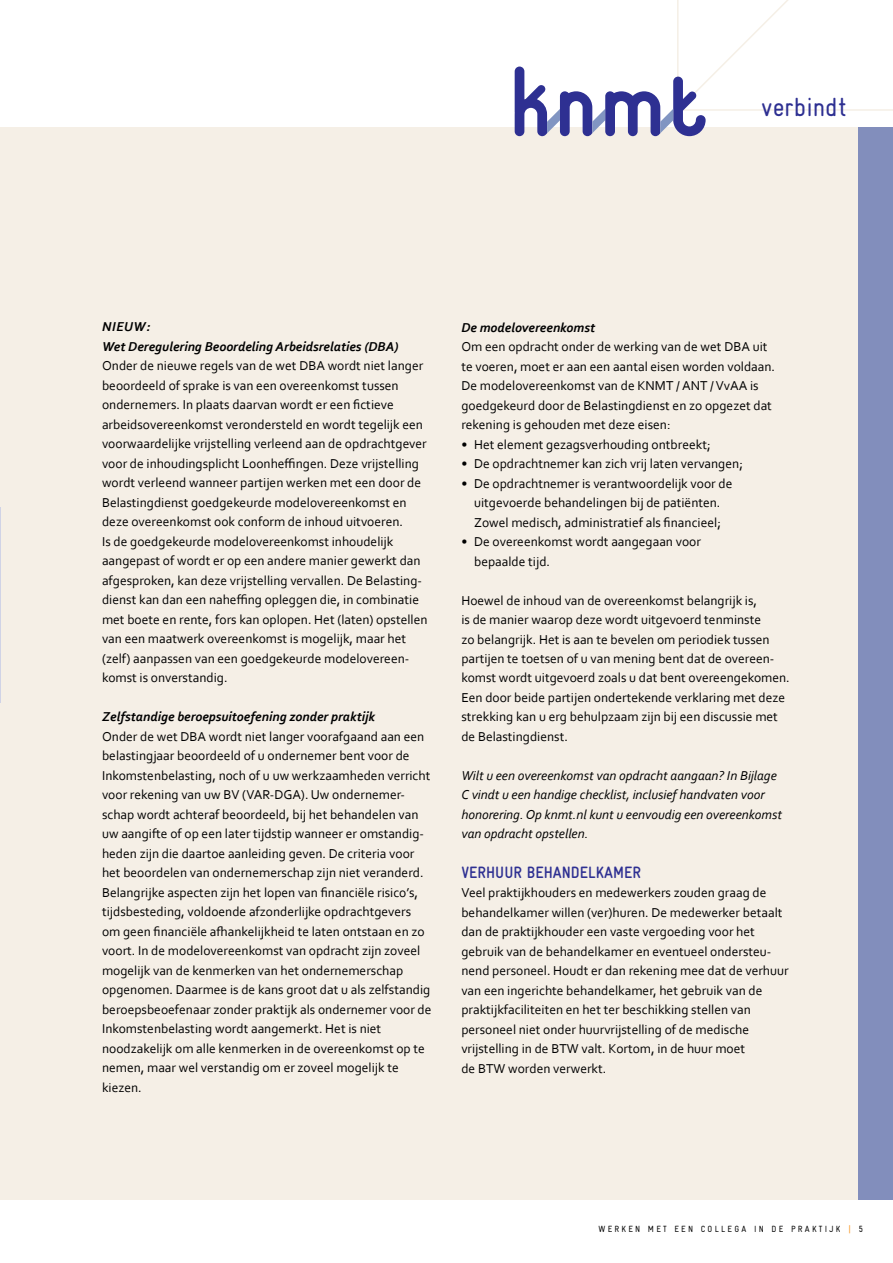
<style>
.page{position:relative;width:893px;height:1263px;background:#fff}
.page>*{position:absolute;margin:0;border:0;box-sizing:border-box;transform-origin:0 0}
.t1{font:26.25px "Gravur Condensed";color:#2e3092}
.t2{font:700 16.5px "Gravur Condensed";color:#2e3092}
.t3{font:13.5px/19.5px "Corbel";color:#000}
.t4{font:italic 13.5px/19.5px "Corbel";color:#000}
.t5{font:italic 700 13.5px/19.5px "Corbel";color:#000}
.t6{font:9px "Gravur Condensed";letter-spacing:.25em;color:#000}
.s1{color:#f7941e}
</style>
<div class="page">
<div style="left:0;top:127px;width:893px;height:1072px;background:#f5efe6"></div>
<hr style="left:0;top:507px;width:1px;height:195px;background:#d0d3e6">
<div style="left:859px;top:127px;width:34px;height:1072px;background:#828ebc"></div>
<svg style="left:515px;top:0;width:378px;height:136px"></svg>
<h1 class="t1" style="left:761px;top:92px;width:87px">verbindt</h1>
<p class="t5" style="left:102px;top:317px;width:298px">NIEUW:<br>Wet Deregulering Beoordeling Arbeidsrelaties (DBA)</p>
<p class="t3" style="left:102px;top:356px;width:327px">Onder de nieuwe regels van de wet DBA wordt niet langer beoordeeld of sprake is van een overeenkomst tussen ondernemers. In plaats daarvan wordt er een fictieve arbeidsovereenkomst verondersteld en wordt tegelijk een voorwaardelijke vrijstelling verleend aan de opdrachtgever voor de inhoudingsplicht Loonheffingen. Deze vrijstelling wordt verleend wanneer partijen werken met een door de Belastingdienst goedgekeurde modelovereenkomst en deze overeenkomst ook conform de inhoud uitvoeren.<br>Is de goedgekeurde modelovereenkomst inhoudelijk aangepast of wordt er op een andere manier gewerkt dan afgesproken, kan deze vrijstelling vervallen. De Belasting&shy;dienst kan dan een naheffing opleggen die, in combinatie met boete en rente, fors kan oplopen. Het (laten) opstellen van een maatwerk overeenkomst is mogelijk, maar het (zelf) aanpassen van een goedgekeurde modelovereen&shy;komst is onverstandig.</p>
<p class="t5" style="left:102px;top:707px;width:275px">Zelfstandige beroepsuitoefening zonder praktijk</p>
<p class="t3" style="left:102px;top:726px;width:331px">Onder de wet DBA wordt niet langer voorafgaand aan een belastingjaar beoordeeld of u ondernemer bent voor de Inkomstenbelasting, noch of u uw werkzaamheden verricht voor rekening van uw BV (VAR-DGA). Uw ondernemer&shy;schap wordt achteraf beoordeeld, bij het behandelen van uw aangifte of op een later tijdstip wanneer er omstandig&shy;heden zijn die daartoe aanleiding geven. De criteria voor het beoordelen van ondernemerschap zijn niet veranderd.<br>Belangrijke aspecten zijn het lopen van financiële risico’s, tijdsbesteding, voldoende afzonderlijke opdrachtgevers om geen financiële afhankelijkheid te laten ontstaan en zo voort. In de modelovereenkomst van opdracht zijn zoveel mogelijk van de kenmerken van het ondernemerschap opgenomen. Daarmee is de kans groot dat u als zelfstandig beroepsbeoefenaar zonder praktijk als ondernemer voor de Inkomstenbelasting wordt aangemerkt. Het is niet noodzakelijk om alle kenmerken in de overeenkomst op te nemen, maar wel verstandig om er zoveel mogelijk te kiezen.</p>
<p class="t5" style="left:461px;top:317px;width:135px">De modelovereenkomst</p>
<p class="t3" style="left:461px;top:336px;width:315px">Om een opdracht onder de werking van de wet DBA uit te voeren, moet er aan een aantal eisen worden voldaan.<br>De modelovereenkomst van de KNMT / ANT / VvAA is goedgekeurd door de Belastingdienst en zo opgezet dat rekening is gehouden met deze eisen:</p>
<p class="t3" style="left:461px;top:434px;width:251px">• Het element gezagsverhouding ontbreekt;</p>
<p class="t3" style="left:461px;top:453px;width:283px">• De opdrachtnemer kan zich vrij laten vervangen;</p>
<p class="t3" style="left:461px;top:473px;width:272px;text-align:center">• De opdrachtnemer is verantwoordelijk voor de uitgevoerde behandelingen bij de patiënten.<br>Zowel medisch, administratief als financieel;</p>
<p class="t3" style="left:474px;top:531px;width:228px;text-indent:-13px">• De overeenkomst wordt aangegaan voor bepaalde tijd.</p>
<p class="t3" style="left:461px;top:590px;width:330px">Hoewel de inhoud van de overeenkomst belangrijk is,<br>is de manier waarop deze wordt uitgevoerd tenminste<br>zo belangrijk. Het is aan te bevelen om periodiek tussen partijen te toetsen of u van mening bent dat de overeen&shy;komst wordt uitgevoerd zoals u dat bent overeengekomen.<br>Een door beide partijen ondertekende verklaring met deze strekking kan u erg behulpzaam zijn bij een discussie met de Belastingdienst.</p>
<p class="t4" style="left:461px;top:765px;width:322px">Wilt u een overeenkomst van opdracht aangaan? In Bijlage C vindt u een handige checklist, inclusief handvaten voor honorering. Op knmt.nl kunt u eenvoudig een overeenkomst van opdracht opstellen.</p>
<p class="t2" style="left:461px;top:863px;width:181px">VERHUUR BEHANDELKAMER</p>
<p class="t3" style="left:461px;top:882px;width:329px">Veel praktijkhouders en medewerkers zouden graag de behandelkamer willen (ver)huren. De medewerker betaalt dan de praktijkhouder een vaste vergoeding voor het gebruik van de behandelkamer en eventueel ondersteu&shy;nend personeel. Houdt er dan rekening mee dat de verhuur van een ingerichte behandelkamer, het gebruik van de praktijkfaciliteiten en het ter beschikking stellen van personeel niet onder huurvrijstelling of de medische vrijstelling in de BTW valt. Kortom, in de huur moet<br>de BTW worden verwerkt.</p>
<p class="t6" style="left:598px;top:1223px;width:266px">WERKEN MET EEN COLLEGA IN DE PRAKTIJK <span class="s1">|</span> 5</p>
</div>
